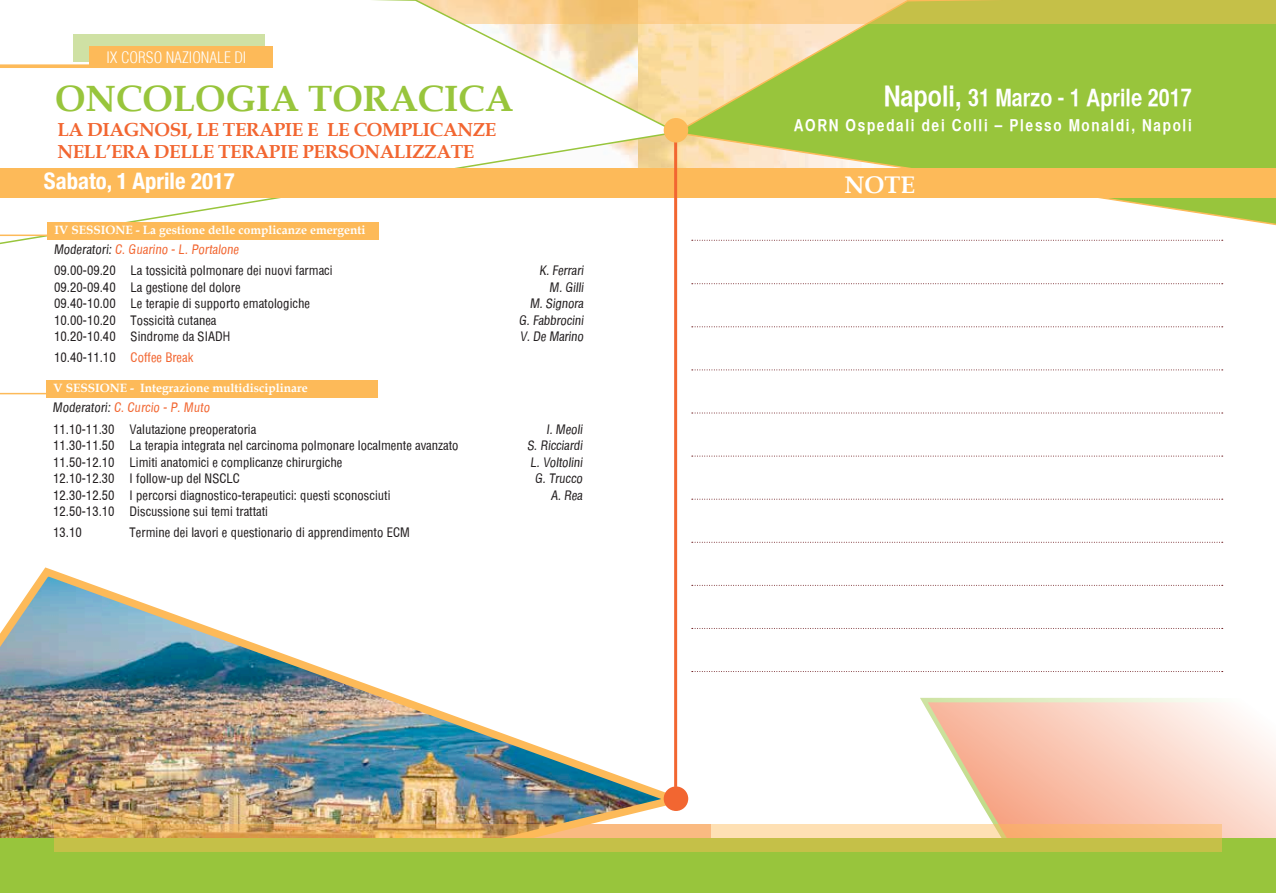
<style>
.page{position:relative;width:1276px;height:893px;background:#fff}
.page>*{position:absolute;margin:0;border:0;box-sizing:border-box;transform-origin:0 0}
.t1{font:700 36.6px "Book Antiqua";color:#98c53c}
.t2{font:24px "Helvetica CY Bold";color:#fff}
.t3{font:700 24px "Book Antiqua";color:#fff}
.t4{font:700 condensed 22.8px "Helvetica Neue";color:#fff}
.t5{font:700 18.75px/22.6px "Book Antiqua";letter-spacing:-.02em;color:#f26631}
.t6{font:16.5px "Helvetica CY Bold";letter-spacing:.1em;color:#fff}
.t7{font:300 condensed 15.45px "Helvetica LT";color:#fff}
.t8{font:12.75px/16.5px "Helvetica Condensed";color:#231f20}
.t9{font:12.75px "Helvetica Condensed";color:#f26631}
.t10{font:700 12px "Book Antiqua";color:#fff}
.s1{color:#231f20}
.s2{font-size:28.5px}
</style>
<div class="page">
<svg style="left:920px;top:697px;width:356px;height:142px"></svg>
<img style="left:0;top:561px;width:698px;height:278px">
<svg style="left:679px;top:23px;width:597px;height:203px;background:#b4d067"></svg>
<svg style="left:679px;top:0;width:597px;height:23px;background:#d8c560"></svg>
<svg style="left:0;top:0;width:679px;height:255px"></svg>
<div style="left:0;top:168px;width:1276px;height:30px;background:#fdba59"></div>
<div style="left:0;top:839px;width:1276px;height:54px;background:#98c53c"></div>
<svg style="left:0;top:64px;width:89px;height:4px"></svg>
<div style="left:663px;top:786px;width:25px;height:25px;background:#f26631;border-radius:50%"></div>
<svg style="left:54px;top:824px;width:1168px;height:27px;background:#dabd62"></svg>
<hr style="left:674px;top:131px;width:3px;height:656px;background:#f26631">
<div style="left:663px;top:118px;width:25px;height:25px;background:#fdba59;border-radius:50%"></div>
<div style="left:73px;top:34px;width:192px;height:28px;background:#cfe1a4"></div>
<div style="left:89px;top:47px;width:183px;height:21px;background:#fdba59"></div>
<hr style="left:0;top:235px;width:294px;height:1px;background:#fdba59">
<div style="left:47px;top:222px;width:331px;height:18px;background:#fdba59"></div>
<hr style="left:0;top:393px;width:293px;height:1px;background:#fdba59">
<div style="left:46px;top:380px;width:331px;height:18px;background:#fdba59"></div>
<svg style="left:692px;top:671px;width:530px;height:1px"></svg>
<svg style="left:692px;top:283px;width:530px;height:1px"></svg>
<svg style="left:692px;top:326px;width:530px;height:1px"></svg>
<svg style="left:692px;top:370px;width:530px;height:1px"></svg>
<svg style="left:692px;top:413px;width:530px;height:1px"></svg>
<svg style="left:692px;top:456px;width:530px;height:1px"></svg>
<svg style="left:692px;top:499px;width:530px;height:1px"></svg>
<svg style="left:692px;top:542px;width:530px;height:1px"></svg>
<svg style="left:692px;top:585px;width:530px;height:1px"></svg>
<svg style="left:692px;top:628px;width:530px;height:1px"></svg>
<svg style="left:692px;top:240px;width:530px;height:1px"></svg>
<p class="t7" style="left:106px;top:48px;width:141px">IX CORSO NAZIONALE DI</p>
<h1 class="t1" style="left:55px;top:77px;width:460px">ONCOLOGIA TORACICA</h1>
<h3 class="t5" style="left:57px;top:118px;width:440px">LA DIAGNOSI, LE TERAPIE E LE COMPLICANZE<br>NELL’ERA DELLE TERAPIE PERSONALIZZATE</h3>
<h3 class="t4" style="left:44px;top:162px;width:192px">Sabato, 1 Aprile 2017</h3>
<p class="t10" style="left:55px;top:223px;width:312px">IV SESSIONE - La gestione delle complicanze emergenti</p>
<p class="t8" style="left:131px;top:262px;width:203px">La tossicità polmonare dei nuovi farmaci<br>La gestione del dolore<br>Le terapie di supporto ematologiche<br>Tossicità cutanea<br>Sindrome da SIADH</p>
<p class="t9" style="left:131px;top:349px;width:64px">Coffee Break</p>
<p class="t9" style="left:54px;top:241px;width:189px"><span class="s1">Moderatori:</span> C. Guarino - L. Portalone</p>
<p class="t8" style="left:54px;top:262px;width:63px;text-align:justify">09.00-09.20<br>09.20-09.40<br>09.40-10.00<br>10.00-10.20<br>10.20-10.40</p>
<p class="t8" style="left:54px;top:349px;width:63px">10.40-11.10</p>
<p class="t10" style="left:53px;top:381px;width:256px">V SESSIONE - Integrazione multidisciplinare</p>
<p class="t8" style="left:130px;top:420px;width:330px">Valutazione preoperatoria<br>La terapia integrata nel carcinoma polmonare localmente avanzato Limiti anatomici e complicanze chirurgiche<br>I follow-up del NSCLC<br>I percorsi diagnostico-terapeutici: questi sconosciuti<br>Discussione sui temi trattati</p>
<p class="t8" style="left:130px;top:524px;width:282px">Termine dei lavori e questionario di apprendimento ECM</p>
<p class="t9" style="left:53px;top:399px;width:161px"><span class="s1">Moderatori:</span> C. Curcio - P. Muto</p>
<p class="t8" style="left:53px;top:420px;width:63px;text-align:justify">11.10-11.30<br>11.30-11.50<br>11.50-12.10<br>12.10-12.30<br>12.30-12.50<br>12.50-13.10</p>
<p class="t8" style="left:53px;top:524px;width:30px">13.10</p>
<p class="t8" style="left:519px;top:262px;width:68px;text-align:right">K. Ferrari<br>M. Gilli<br>M. Signora<br>G. Fabbrocini<br>V. De Marino</p>
<p class="t8" style="left:527px;top:420px;width:59px;text-align:right">I. Meoli<br>S. Ricciardi<br>L. Voltolini<br>G. Trucco<br>A. Rea</p>
<h2 class="t2" style="left:883px;top:82px;width:309px"><span class="s2">Napoli,</span> 31 Marzo - 1 Aprile 2017</h2>
<p class="t6" style="left:794px;top:115px;width:399px">AORN Ospedali dei Colli – Plesso Monaldi, Napoli</p>
<h2 class="t3" style="left:844px;top:171px;width:72px">NOTE</h2>
</div>
